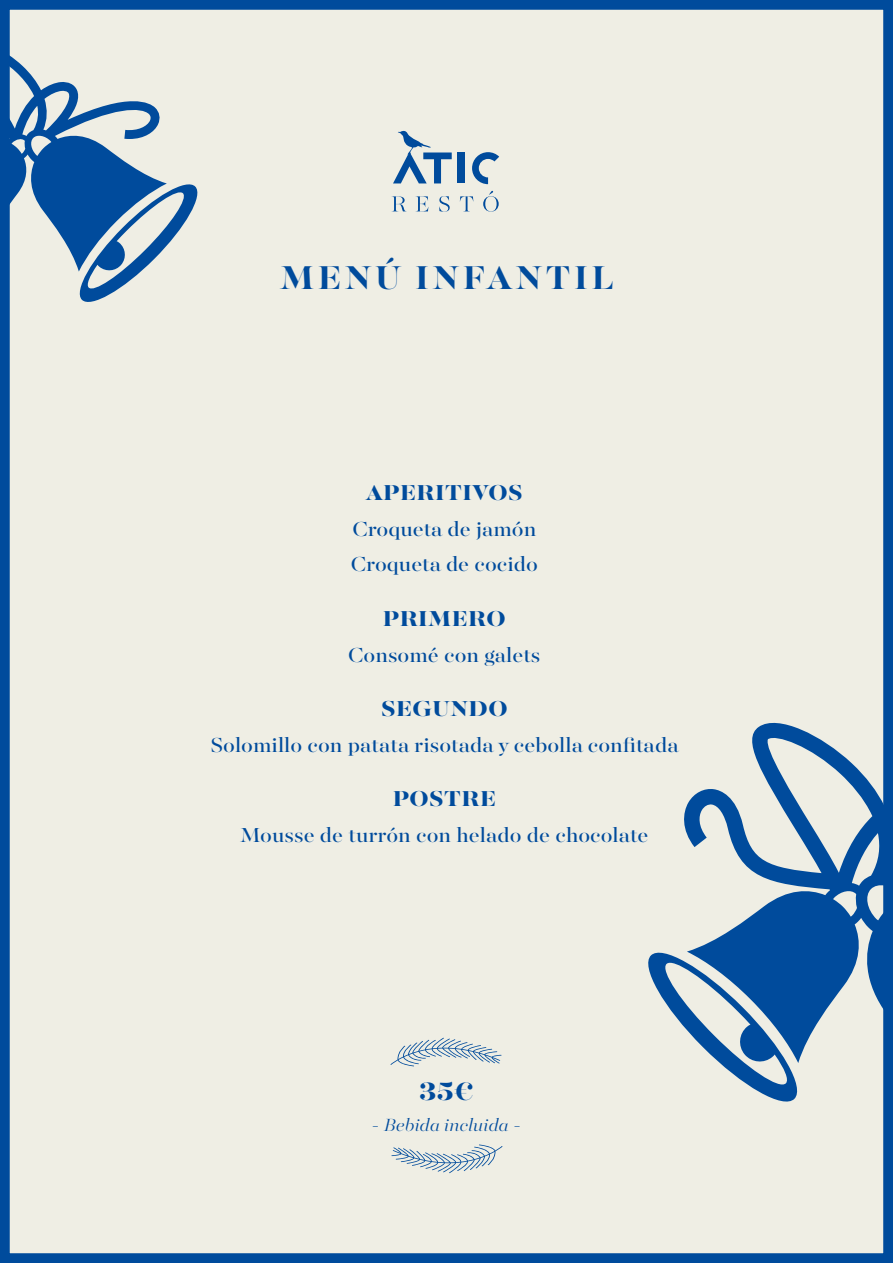
<style>
.page{position:relative;width:893px;height:1263px;background:#efeee4}
.page>*{position:absolute;margin:0;border:0;box-sizing:border-box;transform-origin:0 0}
.t1{font:700 36.9px "Majesti Banner";letter-spacing:.1em;color:#004b9c}
.t2{font:800 28.05px "Majesti Banner";color:#004b9c}
.t3{font:800 24px "Majesti Banner";letter-spacing:.02em;color:#004b9c}
.t4{font:22.5px/35.5px "Majesti Banner";color:#004b9c}
.t5{font:italic 300 19.65px "Majesti Banner";color:#004b9c}
</style>
<div class="page">
<div style="left:458px;top:152px;width:7px;height:31px;background:#004b9c"></div>
<svg style="left:472px;top:152px;width:27px;height:32px"></svg>
<svg style="left:393px;top:130px;width:59px;height:53px;background:#a8bdce"></svg>
<svg style="left:392px;top:196px;width:15px;height:15px"></svg>
<svg style="left:416px;top:196px;width:12px;height:15px"></svg>
<svg style="left:439px;top:196px;width:11px;height:16px"></svg>
<svg style="left:460px;top:196px;width:13px;height:15px"></svg>
<svg style="left:483px;top:191px;width:16px;height:21px"></svg>
<svg style="left:0;top:37px;width:204px;height:271px;background:#9bb4ca"></svg>
<svg style="left:681px;top:714px;width:212px;height:408px;background:#98b3c9"></svg>
<svg style="left:640px;top:944px;width:165px;height:166px;background:#89a8c5"></svg>
<svg style="left:391px;top:1144px;width:111px;height:29px;background:#cbd5d9"></svg>
<svg style="left:390px;top:1038px;width:111px;height:28px;background:#cad4d8"></svg>
<h1 class="t1" style="left:280px;top:254px;width:335px">MENÚ INFANTIL</h1>
<p class="t3" style="left:366px;top:477px;width:158px">APERITIVOS</p>
<p class="t4" style="left:351px;top:513px;width:188px">Croqueta de jamón<br>Croqueta de cocido</p>
<p class="t3" style="left:383px;top:603px;width:124px">PRIMERO</p>
<p class="t4" style="left:348px;top:638px;width:194px">Consomé con galets</p>
<p class="t3" style="left:381px;top:693px;width:128px">SEGUNDO</p>
<p class="t4" style="left:210px;top:729px;width:470px">Solomillo con patata risotada y cebolla confitada</p>
<p class="t3" style="left:393px;top:783px;width:105px">POSTRE</p>
<p class="t4" style="left:240px;top:819px;width:410px">Mousse de turrón con helado de chocolate</p>
<p class="t2" style="left:419px;top:1073px;width:56px">35€</p>
<p class="t5" style="left:372px;top:1112px;width:151px">- Bebida incluida -</p>
</div>
